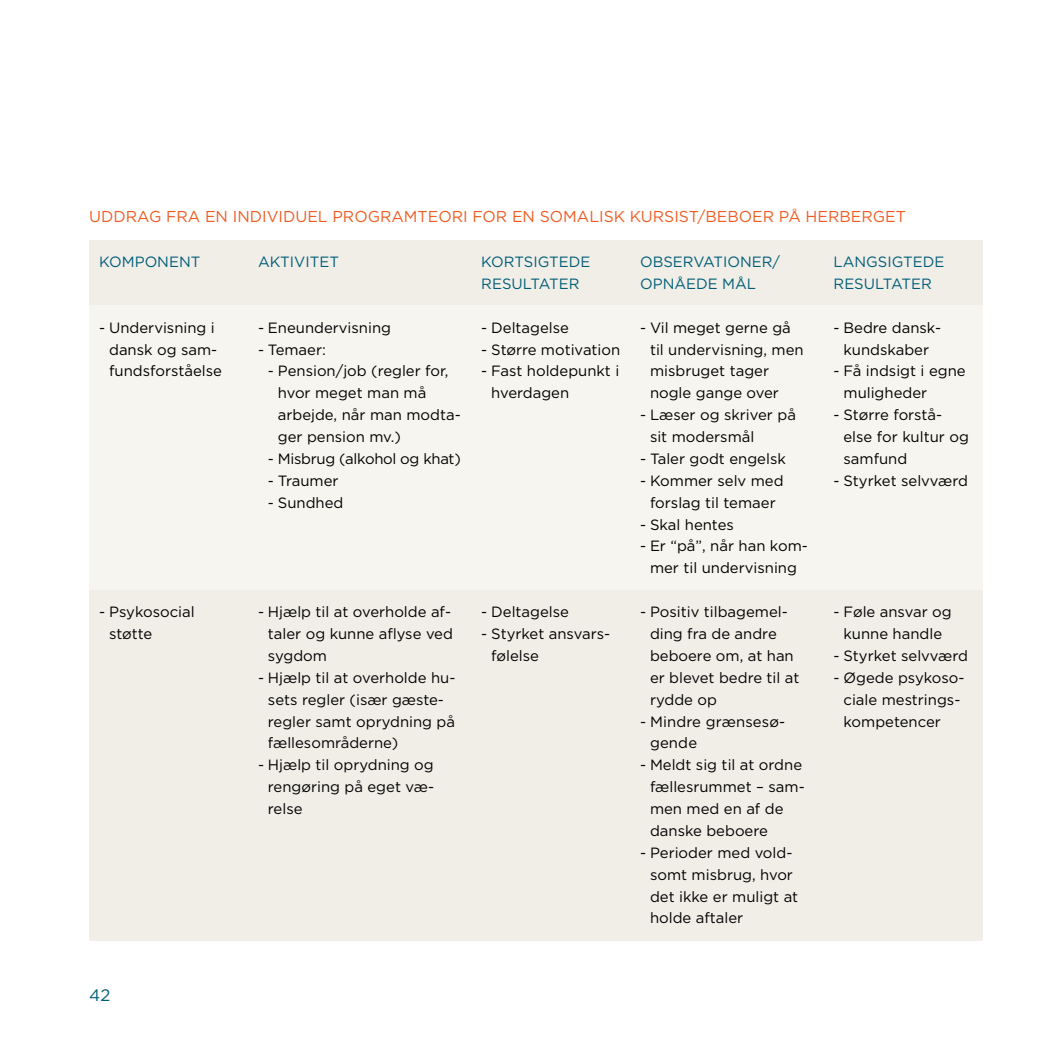
<style>
.page{position:relative;width:1042px;height:1042px;background:#fff}
.page>*{position:absolute;margin:0;border:0;box-sizing:border-box;transform-origin:0 0}
.t1{font:16.62px "Gotham";color:#005d77}
._02_mr{font:15.75px "Gotham";color:#f05b22}
._05_boks{font:14.88px/21.9px "Gotham";color:#000}
._05_boks_2{font:14.88px/21.9px "Gotham";color:#000}
._05_boks-2{font:14.88px "Gotham";color:#005d77}
</style>
<div class="page">
<div style="left:89px;top:240px;width:893px;height:65px;background:#f1eee8"></div>
<div style="left:89px;top:590px;width:893px;height:350px;background:#f1eee8"></div>
<div style="left:89px;top:305px;width:893px;height:285px;background:#f7f5f0"></div>
<p class="_02_mr" style="left:89px;top:206px;width:818px">U ddrag fra en individuel programteori for en somalisk kursist/beboer på herberget</p>
<p class="_05_boks-2" style="left:99px;top:253px;width:103px">Komponent</p>
<p class="_05_boks-2" style="left:640px;top:253px;width:142px">Observationer/</p>
<p class="_05_boks-2" style="left:640px;top:275px;width:117px">opnåede mål</p>
<p class="_05_boks" style="left:650px;top:316px;width:155px;text-indent:-10px">- Vil meget gerne gå til undervisning, men misbruget tager nogle gange over</p>
<p class="_05_boks" style="left:650px;top:404px;width:147px;text-indent:-10px">- Læser og skriver på sit modersmål</p>
<p class="_05_boks" style="left:640px;top:448px;width:147px">- Taler godt engelsk</p>
<p class="_05_boks" style="left:640px;top:469px;width:145px;text-align:center">- Kommer selv med forslag til temaer</p>
<p class="_05_boks" style="left:640px;top:513px;width:95px">- Skal hentes</p>
<p class="_05_boks" style="left:640px;top:535px;width:169px;text-align:center">- Er “på”, når han kom&shy;mer til undervisning</p>
<p class="_05_boks" style="left:650px;top:601px;width:151px;text-indent:-10px">- Positiv tilbagemel&shy;ding fra de andre beboere om, at han er blevet bedre til at rydde op</p>
<p class="_05_boks" style="left:650px;top:710px;width:137px;text-indent:-10px">- M indre grænsesø&shy;gende</p>
<p class="_05_boks" style="left:650px;top:754px;width:156px;text-indent:-10px">- Meldt sig til at ordne fællesrummet – sam&shy;men med en af de danske beboere</p>
<p class="_05_boks" style="left:650px;top:841px;width:150px;text-indent:-10px">- Perioder med vold&shy;somt misbrug, hvor det ikke er muligt at holde aftaler</p>
<p class="_05_boks-2" style="left:481px;top:253px;width:111px">Kortsigtede</p>
<p class="_05_boks-2" style="left:481px;top:275px;width:100px">resultater</p>
<p class="_05_boks" style="left:481px;top:316px;width:89px">- Deltagelse</p>
<p class="_05_boks" style="left:481px;top:338px;width:140px">- Større motivation</p>
<p class="_05_boks" style="left:491px;top:360px;width:129px;text-indent:-10px">- Fast holdepunkt i hverdagen</p>
<p class="_05_boks-2" style="left:833px;top:253px;width:112px">Langsigtede</p>
<p class="_05_boks-2" style="left:833px;top:275px;width:100px">resultater</p>
<p class="_05_boks" style="left:833px;top:316px;width:109px;text-align:center">- Bedre dansk&shy;kundskaber</p>
<p class="_05_boks" style="left:843px;top:360px;width:124px;text-indent:-10px">- Få indsigt i egne muligheder</p>
<p class="_05_boks" style="left:843px;top:404px;width:127px;text-indent:-10px">- Større forstå&shy;else for kultur og samfund</p>
<p class="_05_boks" style="left:833px;top:469px;width:136px">- Styrket selvværd</p>
<p class="_05_boks-2" style="left:258px;top:253px;width:82px">Aktivitet</p>
<p class="_05_boks" style="left:109px;top:316px;width:114px;text-indent:-10px">- U ndervisning i dansk og sam&shy;fundsforståelse</p>
<p class="_05_boks" style="left:258px;top:316px;width:135px">- Eneundervisning</p>
<p class="_05_boks" style="left:258px;top:338px;width:69px">- Temaer:</p>
<p class="_05_boks_2" style="left:278px;top:360px;width:184px;text-indent:-10px">- Pension/job (regler for, hvor meget man må arbejde, når man modta&shy;ger pension mv.)</p>
<p class="_05_boks_2" style="left:268px;top:448px;width:194px">- M isbrug (alkohol og khat)</p>
<p class="_05_boks_2" style="left:268px;top:469px;width:72px">- Traumer</p>
<p class="_05_boks_2" style="left:268px;top:491px;width:77px">- Sundhed</p>
<p class="_05_boks" style="left:268px;top:601px;width:186px;text-indent:-10px">- Hjælp til at overholde af&shy;taler og kunne aflyse ved sygdom</p>
<p class="_05_boks" style="left:268px;top:666px;width:189px;text-indent:-10px">- Hjælp til at overholde hu&shy;sets regler (især gæste&shy;regler samt oprydning på fællesområderne)</p>
<p class="_05_boks" style="left:268px;top:754px;width:168px;text-align:justify;text-indent:-10px">- Hjælp til oprydning og rengøring på eget væ&shy;relse</p>
<p class="_05_boks" style="left:109px;top:601px;width:87px;text-indent:-10px">- Psykosocial støtte</p>
<p class="_05_boks" style="left:481px;top:601px;width:89px">- Deltagelse</p>
<p class="_05_boks" style="left:491px;top:623px;width:120px;text-indent:-10px">- Styrket ansvars&shy;følelse</p>
<p class="_05_boks" style="left:833px;top:601px;width:120px;text-align:center">- Føle ansvar og kunne handle</p>
<p class="_05_boks" style="left:833px;top:644px;width:136px">- Styrket selvværd</p>
<p class="_05_boks" style="left:843px;top:666px;width:123px;text-indent:-10px">- Øgede psykoso&shy;ciale mestrings&shy;kompetencer</p>
<p class="t1" style="left:89px;top:985px;width:23px">42</p>
</div>
